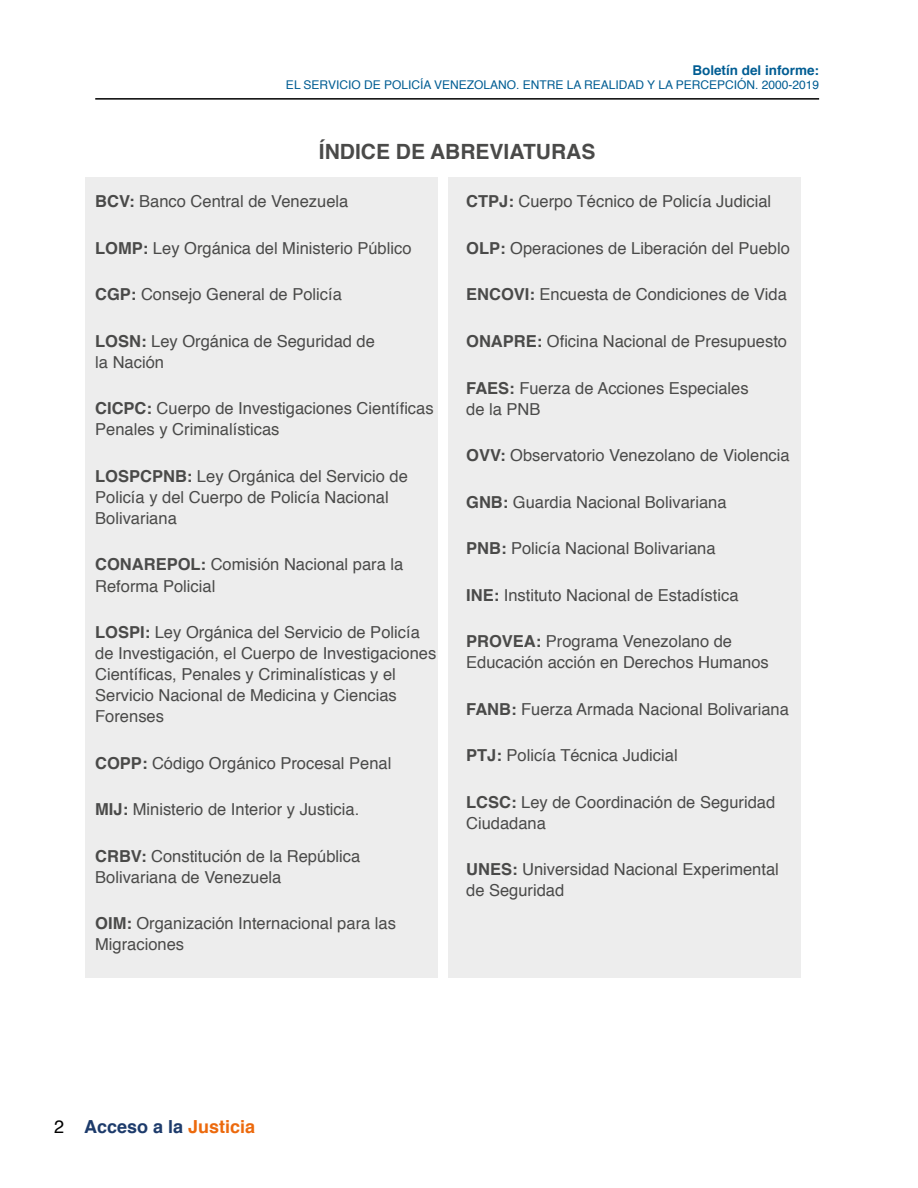
<style>
.page{position:relative;width:918px;height:1188px;background:#fff}
.page>*{position:absolute;margin:0;border:0;box-sizing:border-box;transform-origin:0 0}
.t1{font:700 21px "Helvetica";color:#4a4a49}
.t2{font:700 18px "Helvetica";color:#1d3b6b}
.t3{font:16.5px/21px "Helvetica";color:#4a4a49}
.t4{font:700 13.5px "Helvetica";color:#015d93}
.t5{font:12px "Helvetica";color:#015d93}
.s1{font-weight:700}
.s2{font-weight:400;color:#000}
.s3{color:#ec690c}
</style>
<div class="page">
<hr style="left:95px;top:98px;width:724px;height:2px;background:#000">
<div style="left:85px;top:177px;width:353px;height:801px;background:#ededed"></div>
<div style="left:448px;top:177px;width:353px;height:801px;background:#ededed"></div>
<p class="t4" style="left:692px;top:59px;width:128px">Boletín del informe:</p>
<p class="t5" style="left:286px;top:76px;width:535px">EL SERVICIO DE POLICÍA VENEZOLANO. ENTRE LA REALIDAD Y LA PERCEPCIÓN. 2000-2019</p>
<p class="t1" style="left:319px;top:135px;width:278px">ÍNDICE DE ABREVIATURAS</p>
<p class="t3" style="left:95px;top:192px;width:255px"><span class="s1">BCV:</span> Banco Central de Venezuela</p>
<p class="t3" style="left:95px;top:238px;width:318px"><span class="s1">LOMP:</span> Ley Orgánica del Ministerio Público</p>
<p class="t3" style="left:95px;top:285px;width:248px"><span class="s1">CGP:</span> Consejo General de Policía</p>
<p class="t3" style="left:95px;top:331px;width:281px"><span class="s1">LOSN:</span> Ley Orgánica de Seguridad de la Nación</p>
<p class="t3" style="left:95px;top:399px;width:340px"><span class="s1">CICPC:</span> Cuerpo de Investigaciones Científicas<br>Penales y Criminalísticas</p>
<p class="t3" style="left:95px;top:466px;width:314px"><span class="s1">LOSPCPNB:</span> Ley Orgánica del Servicio de<br>Policía y del Cuerpo de Policía Nacional<br>Bolivariana</p>
<p class="t3" style="left:95px;top:555px;width:310px"><span class="s1">CONAREPOL:</span> Comisión Nacional para la<br>Reforma Policial</p>
<p class="t3" style="left:95px;top:622px;width:343px"><span class="s1">LOSPI:</span> Ley Orgánica del Servicio de Policía de Investigación, el Cuerpo de Investigaciones Científicas, Penales y Criminalísticas y el Servicio Nacional de Medicina y Ciencias Forenses</p>
<p class="t3" style="left:95px;top:753px;width:298px"><span class="s1">COPP:</span> Código Orgánico Procesal Penal</p>
<p class="t3" style="left:95px;top:799px;width:266px"><span class="s1">MIJ:</span> Ministerio de Interior y Justicia.</p>
<p class="t3" style="left:95px;top:846px;width:267px"><span class="s1">CRBV:</span> Constitución de la República<br>Bolivariana de Venezuela</p>
<p class="t3" style="left:95px;top:913px;width:302px"><span class="s1">OIM:</span> Organización Internacional para las<br>Migraciones</p>
<p class="t3" style="left:466px;top:192px;width:307px"><span class="s1">CTPJ:</span> Cuerpo Técnico de Policía Judicial</p>
<p class="t3" style="left:466px;top:238px;width:325px"><span class="s1">OLP:</span> Operaciones de Liberación del Pueblo</p>
<p class="t3" style="left:466px;top:285px;width:322px"><span class="s1">ENCOVI:</span> Encuesta de Condiciones de Vida</p>
<p class="t3" style="left:466px;top:331px;width:322px"><span class="s1">ONAPRE:</span> Oficina Nacional de Presupuesto</p>
<p class="t3" style="left:466px;top:378px;width:284px"><span class="s1">FAES:</span> Fuerza de Acciones Especiales de la PNB</p>
<p class="t3" style="left:466px;top:445px;width:325px"><span class="s1">OVV:</span> Observatorio Venezolano de Violencia</p>
<p class="t3" style="left:466px;top:492px;width:262px"><span class="s1">GNB:</span> Guardia Nacional Bolivariana</p>
<p class="t3" style="left:466px;top:538px;width:251px"><span class="s1">PNB:</span> Policía Nacional Bolivariana</p>
<p class="t3" style="left:466px;top:585px;width:274px"><span class="s1">INE:</span> Instituto Nacional de Estadística</p>
<p class="t3" style="left:466px;top:631px;width:304px"><span class="s1">PROVEA:</span> Programa Venezolano de<br>Educación acción en Derechos Humanos</p>
<p class="t3" style="left:466px;top:699px;width:324px"><span class="s1">FANB:</span> Fuerza Armada Nacional Bolivariana</p>
<p class="t3" style="left:466px;top:745px;width:213px"><span class="s1">PTJ:</span> Policía Técnica Judicial</p>
<p class="t3" style="left:466px;top:792px;width:311px"><span class="s1">LCSC:</span> Ley de Coordinación de Seguridad<br>Ciudadana</p>
<p class="t3" style="left:466px;top:859px;width:314px"><span class="s1">UNES:</span> Universidad Nacional Experimental de Seguridad</p>
<p class="t2" style="left:54px;top:1112px;width:203px"><span class="s2">2</span> Acceso a la <span class="s3">Justicia</span></p>
</div>
